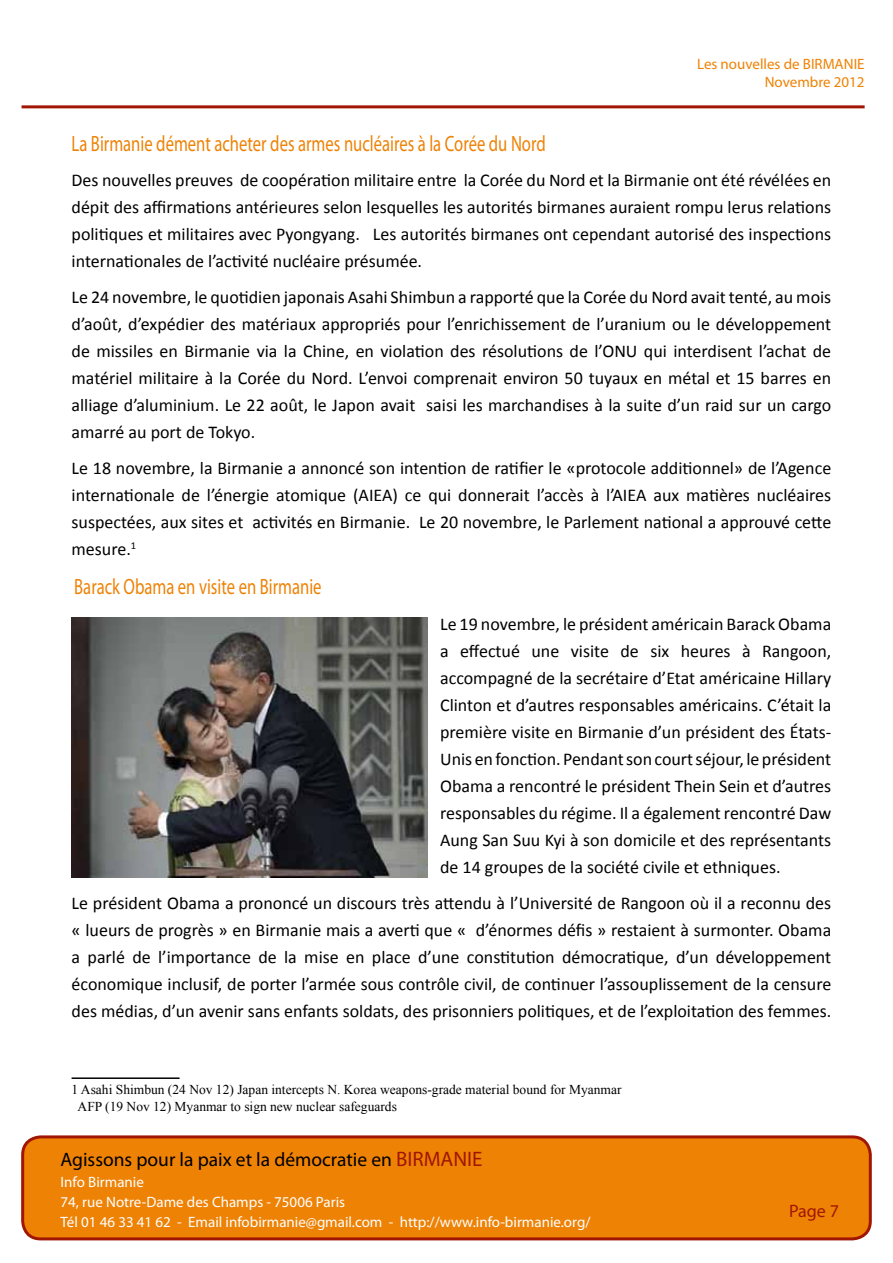
<style>
.page{position:relative;width:893px;height:1263px;background:#fff}
.page>*{position:absolute;margin:0;border:0;box-sizing:border-box;transform-origin:0 0}
.t1{font:22.2px "Myriad Pro";color:#ee8205;scale:.75 1}
.t2{font:19.5px "Myriad Pro";color:#000}
.t3{font:18px/27px "Calibri";color:#000;text-align:justify}
.t4{font:18px "Myriad Pro";color:#a01602}
.t5{font:15px/20px "Myriad Pro";color:#fff}
.t6{font:15px/18px "Myriad Pro";color:#ee8205;text-align:right}
.t7{font:13.5px/16.2px "Times New Roman";color:#000}
.s1{font-size:21px;color:#a01602}
</style>
<div class="page">
<hr style="left:22px;top:105px;width:843px;height:3px;background:#a01602">
<div style="left:23px;top:1137px;width:847px;height:102px;background:#ee8205;border-radius:18px"></div>
<div style="left:21px;top:1135px;width:851px;height:105px;border:3px solid #a01602;border-radius:18px"></div>
<img style="left:72px;top:618px;width:355px;height:260px">
<hr style="left:72px;top:1077px;width:108px;height:2px;background:#000">
<p class="t6" style="left:697px;top:55px;width:169px">Les nouvelles de BIRMANIE<br>Novembre 2012</p>
<p class="t1" style="left:72px;top:129px;width:634px">La Birmanie dément acheter des armes nucléaires à la Corée du Nord</p>
<p class="t3" style="left:72px;top:167px;width:761px">Des nouvelles preuves de coopération militaire entre la Corée du Nord et la Birmanie ont été révélées en dépit des affirmations antérieures selon lesquelles les autorités birmanes auraient rompu lerus relations politiques et militaires avec Pyongyang. Les autorités birmanes ont cependant autorisé des inspections internationales de l’activité nucléaire présumée.</p>
<p class="t3" style="left:72px;top:284px;width:761px">Le 24 novembre, le quotidien japonais Asahi Shimbun a rapporté que la Corée du Nord avait tenté, au mois d’août, d’expédier des matériaux appropriés pour l’enrichissement de l’uranium ou le développement de missiles en Birmanie via la Chine, en violation des résolutions de l’ONU qui interdisent l’achat de matériel militaire à la Corée du Nord. L’envoi comprenait environ 50 tuyaux en métal et 15 barres en alliage d’aluminium. Le 22 août, le Japon avait saisi les marchandises à la suite d’un raid sur un cargo amarré au port de Tokyo.</p>
<p class="t3" style="left:72px;top:455px;width:761px">Le 18 novembre, la Birmanie a annoncé son intention de ratifier le «protocole additionnel» de l’Agence internationale de l’énergie atomique (AIEA) ce qui donnerait l’accès à l’AIEA aux matières nucléaires suspectées, aux sites et activités en Birmanie. Le 20 novembre, le Parlement national a approuvé cette mesure.<sup>1</sup></p>
<p class="t1" style="left:74px;top:573px;width:331px">Barack Obama en visite en Birmanie</p>
<p class="t3" style="left:440px;top:611px;width:393px">Le 19 novembre, le président américain Barack Obama a effectué une visite de six heures à Rangoon, accompagné de la secrétaire d’Etat américaine Hillary Clinton et d’autres responsables américains. C’était la première visite en Birmanie d’un président des États-Unis en fonction. Pendant son court séjour, le président Obama a rencontré le président Thein Sein et d’autres responsables du régime. Il a également rencontré Daw Aung San Suu Kyi à son domicile et des représentants de 14 groupes de la société civile et ethniques.</p>
<p class="t3" style="left:72px;top:890px;width:761px">Le président Obama a prononcé un discours très attendu à l’Université de Rangoon où il a reconnu des « lueurs de progrès » en Birmanie mais a averti que « d’énormes défis » restaient à surmonter. Obama a parlé de l’importance de la mise en place d’une constitution démocratique, d’un développement économique inclusif, de porter l’armée sous contrôle civil, de continuer l’assouplissement de la censure des médias, d’un avenir sans enfants soldats, des prisonniers politiques, et de l’exploitation des femmes.</p>
<p class="t7" style="left:78px;top:1081px;width:546px;text-indent:-6px">1 Asahi Shimbun (24 Nov 12) Japan intercepts N. Korea weapons-grade material bound for Myanmar<br>AFP (19 Nov 12) Myanmar to sign new nuclear safeguards</p>
<p class="t2" style="left:61px;top:1147px;width:423px">Agissons pour la paix et la démocratie en <span class="s1">BIRMANIE</span></p>
<p class="t5" style="left:61px;top:1172px;width:531px">Info Birmanie<br>74, rue Notre-Dame des Champs - 75006 Paris<br>Tél 01 46 33 41 62 - Email infobirmanie@gmail.com - http://www.info-birmanie.org/</p>
<p class="t4" style="left:789px;top:1199px;width:51px">Page 7</p>
</div>
